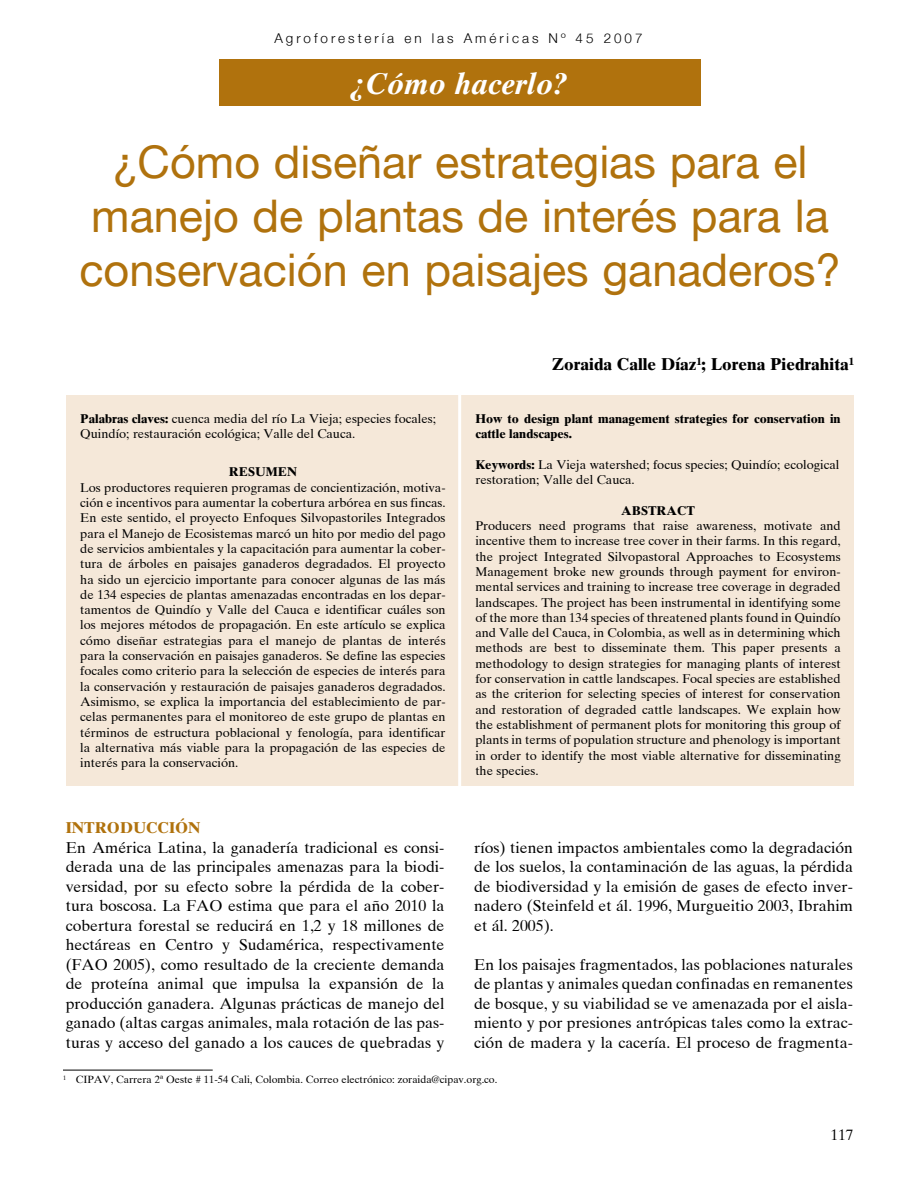
<style>
.page{position:relative;width:918px;height:1179px;background:#fff}
.page>*{position:absolute;margin:0;border:0;box-sizing:border-box;transform-origin:0 0}
.t1{font:45px/54px "Helvetica Neue";color:#b0720d;text-align:center}
.t2{font:italic 700 30px "Times Ten";color:#fff}
.t3{font:700 17.25px "Times Ten";color:#000}
.t4{font:15.75px/19.5px "Times Ten";color:#000;text-align:justify}
.t5{font:700 15.75px "Times Ten";color:#b0720d}
.t6{font:15px "Times Ten";color:#000}
.t7{font:300 13.5px "Helvetica Neue";letter-spacing:.22em;color:#000}
.t8{font:12.75px/15.3px "Times Ten";color:#000}
.t9{font:700 12.75px/15.3px "Times Ten";color:#000}
.t10{font:10.5px "Times Ten";color:#000}
.s1{font-weight:700}
</style>
<div class="page">
<div style="left:66px;top:395px;width:788px;height:390px;background:#f5e8d9"></div>
<div style="left:219px;top:60px;width:480px;height:46px;background:#b0720d"></div>
<hr style="left:63px;top:1070px;width:150px;height:1px;background:#000">
<hr style="left:458px;top:393px;width:3px;height:399px;background:#fff">
<p class="t7" style="left:274px;top:30px;width:370px">Agroforestería en las Américas Nº 45 2007</p>
<h2 class="t2" style="left:350px;top:65px;width:219px">¿Cómo hacerlo?</h2>
<h2 class="t2" style="left:291px;top:65px;width:338px">Avances de Investigación</h2>
<h1 class="t1" style="left:80px;top:134px;width:763px">¿Cómo diseñar estrategias para el manejo de plantas de interés para la conservación en paisajes ganaderos?</h1>
<p class="t8" style="left:80px;top:411px;width:357px"><span class="s1">Palabras claves:</span> cuenca media del río La Vieja; especies focales;<br>Quindío; restauración ecológica; Valle del Cauca.</p>
<p class="t9" style="left:229px;top:464px;width:69px">RESUMEN</p>
<p class="t8" style="left:80px;top:480px;width:367px;text-align:justify">Los productores requieren programas de concientización, motiva&shy;ción e incentivos para aumentar la cobertura arbórea en sus fincas.<br>En este sentido, el proyecto Enfoques Silvopastoriles Integrados para el Manejo de Ecosistemas marcó un hito por medio del pago de servicios ambientales y la capacitación para aumentar la cober&shy;tura de árboles en paisajes ganaderos degradados. El proyecto ha sido un ejercicio importante para conocer algunas de las más de 134 especies de plantas amenazadas encontradas en los depar&shy;tamentos de Quindío y Valle del Cauca e identificar cuáles son los mejores métodos de propagación. En este artículo se explica cómo diseñar estrategias para el manejo de plantas de interés para la conservación en paisajes ganaderos. Se define las especies focales como criterio para la selección de especies de interés para la conservación y restauración de paisajes ganaderos degradados.<br>Asimismo, se explica la importancia del establecimiento de par&shy;celas permanentes para el monitoreo de este grupo de plantas en términos de estructura poblacional y fenología, para identificar la alternativa más viable para la propagación de las especies de interés para la conservación.</p>
<h3 class="t3" style="left:552px;top:353px;width:304px">Zoraida Calle Díaz<sup>1</sup>; Lorena Piedrahita<sup>1</sup></h3>
<p class="t9" style="left:475px;top:411px;width:367px">How to design plant management strategies for conservation in cattle landscapes.</p>
<p class="t8" style="left:475px;top:457px;width:365px"><span class="s1">Keywords:</span> La Vieja watershed; focus species; Quindío; ecological restoration; Valle del Cauca.</p>
<p class="t9" style="left:621px;top:503px;width:75px">ABSTRACT</p>
<p class="t8" style="left:475px;top:518px;width:367px;text-align:justify">Producers need programs that raise awareness, motivate and incentive them to increase tree cover in their farms. In this regard, the project Integrated Silvopastoral Approaches to Ecosystems Management broke new grounds through payment for environ&shy;mental services and training to increase tree coverage in degraded landscapes. The project has been instrumental in identifying some of the more than 134 species of threatened plants found in Quindío and Valle del Cauca, in Colombia, as well as in determining which methods are best to disseminate them. This paper presents a methodology to design strategies for managing plants of interest for conservation in cattle landscapes. Focal species are established as the criterion for selecting species of interest for conservation and restoration of degraded cattle landscapes. We explain how the establishment of permanent plots for monitoring this group of plants in terms of population structure and phenology is important in order to identify the most viable alternative for disseminating the species.</p>
<p class="t5" style="left:66px;top:818px;width:136px">INTRODUCCIÓN</p>
<p class="t4" style="left:66px;top:837px;width:380px">En América Latina, la ganadería tradicional es consi&shy;derada una de las principales amenazas para la biodi&shy;versidad, por su efecto sobre la pérdida de la cober&shy;tura boscosa. La FAO estima que para el año 2010 la cobertura forestal se reducirá en 1,2 y 18 millones de hectáreas en Centro y Sudamérica, respectivamente (FAO 2005), como resultado de la creciente demanda de proteína animal que impulsa la expansión de la producción ganadera. Algunas prácticas de manejo del ganado (altas cargas animales, mala rotación de las pas&shy;turas y acceso del ganado a los cauces de quebradas y</p>
<p class="t4" style="left:474px;top:837px;width:380px">ríos) tienen impactos ambientales como la degradación de los suelos, la contaminación de las aguas, la pérdida de biodiversidad y la emisión de gases de efecto inver&shy;nadero (Steinfeld et ál. 1996, Murgueitio 2003, Ibrahim et ál. 2005).</p>
<p class="t4" style="left:474px;top:954px;width:380px">En los paisajes fragmentados, las poblaciones naturales de plantas y animales quedan confinadas en remanentes de bosque, y su viabilidad se ve amenazada por el aisla&shy;miento y por presiones antrópicas tales como la extrac&shy;ción de madera y la cacería. El proceso de fragmenta-</p>
<p class="t10" style="left:63px;top:1073px;width:436px"><sup>1</sup> CIPAV, Carrera 2ª Oeste # 11-54 Cali, Colombia. Correo electrónico: zoraida@cipav.org.co.</p>
<p class="t6" style="left:831px;top:1126px;width:24px">117</p>
</div>
